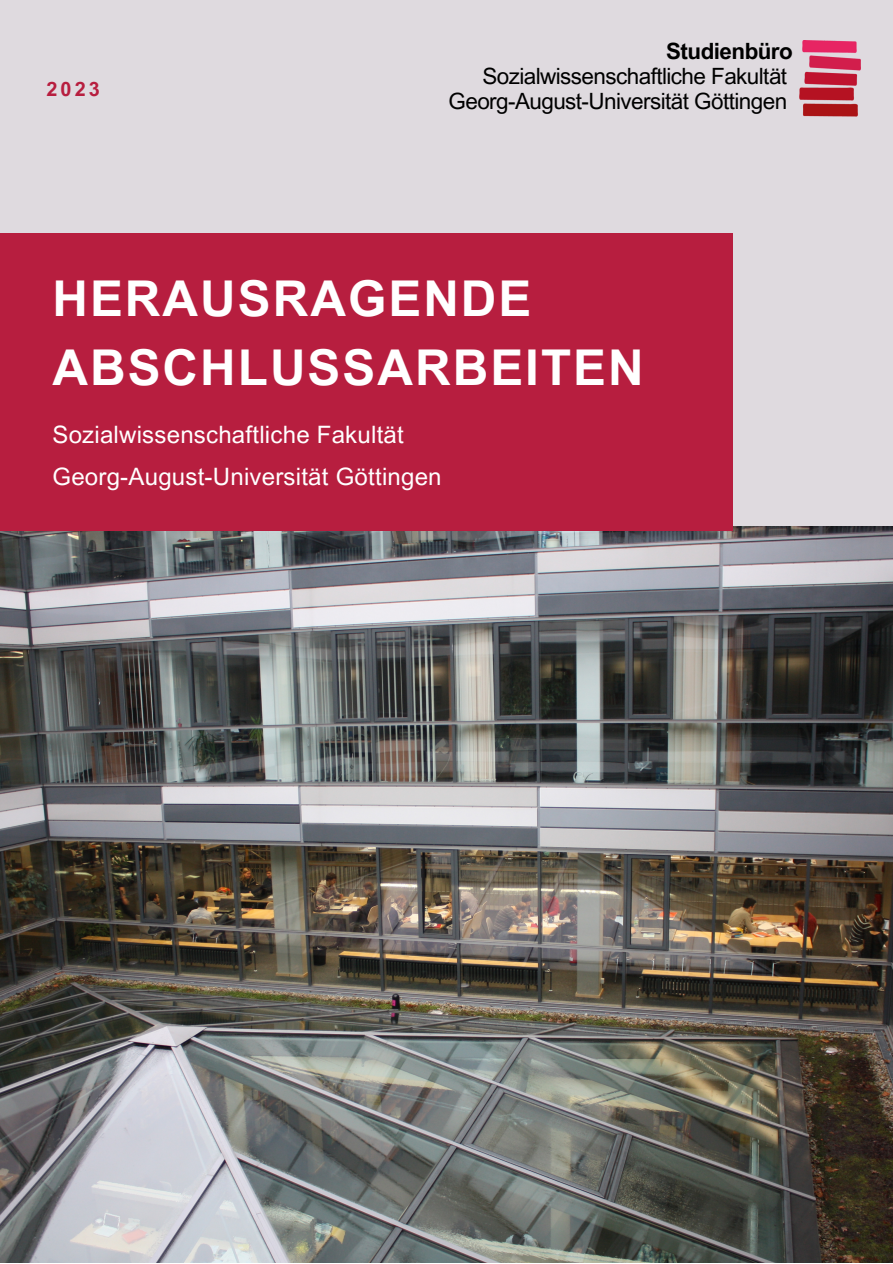
<style>
.page{position:relative;width:893px;height:1264px;background:#fff}
.page>*{position:absolute;margin:0;border:0;box-sizing:border-box;transform-origin:0 0}
.t1{font:700 49.35px/68.6px "Arial MT Pro";letter-spacing:.04em;color:#fff}
.t2{font:24px/41.5px "Arial MT Pro";letter-spacing:.01em;color:#fff}
.t3{font:22.35px/24.8px "Arial MT Pro";letter-spacing:-.025em;color:#000;text-align:right}
.t4{font:700 22.35px "Arial MT Pro";letter-spacing:-.025em;color:#000}
.t5{font:700 19.8px "Arial MT Pro";color:#b71e3f}
</style>
<div class="page">
<div style="left:0;top:0;width:892px;height:1262px;background:#dfdadf"></div>
<img style="left:0;top:526px;width:892px;height:736px">
<div style="left:0;top:234px;width:732px;height:297px;background:#b71e3f"></div>
<img style="left:799px;top:41px;width:61px;height:76px">
<p class="t5" style="left:46px;top:82px;width:55px">2023</p>
<p class="t4" style="left:666px;top:43px;width:128px">Studienbüro</p>
<p class="t3" style="left:448px;top:67px;width:340px">Sozialwissenschaftliche Fakultät<br>Georg-August-Universität Göttingen</p>
<h1 class="t1" style="left:52px;top:271px;width:592px">HERAUSRAGENDE<br>ABSCHLUSSARBEITEN</h1>
<p class="t2" style="left:52px;top:416px;width:390px">Sozialwissenschaftliche Fakultät<br>Georg-August-Universität Göttingen</p>
</div>
